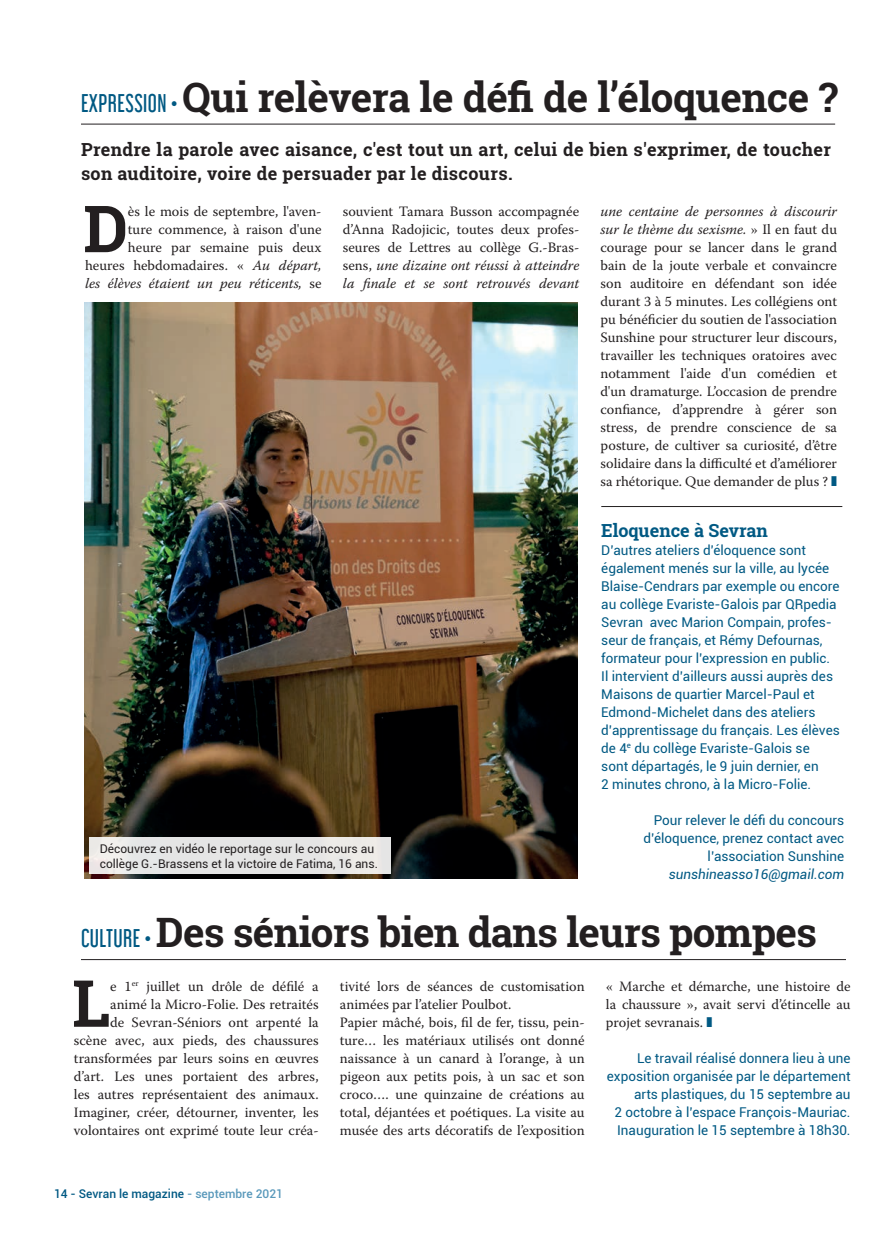
<style>
.page{position:relative;width:893px;height:1234px;background:#fff}
.page>*{position:absolute;margin:0;border:0;box-sizing:border-box;transform-origin:0 0}
.t1{font:700 64.95px "Roboto Slab";color:#231f20}
.t2{font:700 40.5px "Roboto Slab";letter-spacing:-.02em;color:#231f20}
.t3{font:700 18px/24px "Roboto Slab";letter-spacing:.02em;color:#231f20}
.t4{font:700 18px "Roboto Slab";color:#005983}
.t5{font:14.25px/18px "Warnock Pro";color:#231f20;text-align:justify}
.t6{font:13.5px/18px "Roboto";color:#005983}
.t7{font:italic 13.5px "Roboto";color:#005983}
.t8{font:12px/15px "Roboto";color:#231f20}
.t9{font:500 12px "Roboto";color:#005983}
.s1{font-family:"Libel Suit Rg";font-weight:400;font-size:22.5px;color:#005983}
.s2{font-family:"Libel Suit Rg";font-weight:400;font-size:21px;color:#005983}
.s3{font-style:italic}
.s4{color:#5a99bb}
</style>
<div class="page">
<hr style="left:81px;top:124px;width:754px;height:1px;background:#231f20">
<hr style="left:81px;top:958px;width:765px;height:1px;background:#231f20">
<img style="left:85px;top:303px;width:492px;height:575px">
<div style="left:89px;top:836px;width:302px;height:37px;background:#e5e5e5"></div>
<hr style="left:601px;top:506px;width:241px;height:1px;background:#231f20">
<p class="t2" style="left:81px;top:70px;width:758px"><span class="s1">EXPRESSION</span> <span class="s2">•</span> Qui relèvera le défi de l’éloquence ?</p>
<p class="t3" style="left:81px;top:137px;width:752px">Prendre la parole avec aisance, c'est tout un art, celui de bien s'exprimer, de toucher son auditoire, voire de persuader par le discours.</p>
<p class="t1" style="left:83px;top:184px;width:46px">D</p>
<p class="t5" style="left:85px;top:202px;width:238px;text-align:right">ès le mois de septembre, l'aven-<br>ture commence, à raison d'une<br>heure par semaine puis deux heures hebdomadaires. « <span class="s3">Au départ, les élèves étaient un peu réticents,</span> se</p>
<p class="t5" style="left:343px;top:202px;width:238px">souvient Tamara Busson accompagnée d’Anna Radojicic, toutes deux profes&shy;seures de Lettres au collège G.-Bras&shy;sens, <span class="s3">une dizaine ont réussi à atteindre la finale et se sont retrouvés devant</span></p>
<p class="t5" style="left:601px;top:202px;width:238px"><span class="s3">une centaine de personnes à discourir sur le thème du sexisme.</span> » Il en faut du courage pour se lancer dans le grand bain de la joute verbale et convaincre son auditoire en défendant son idée durant 3 à 5 minutes. Les collégiens ont pu bénéficier du soutien de l'association Sunshine pour structurer leur discours, travailler les techniques oratoires avec notamment l'aide d'un comédien et d'un dramaturge. L’occasion de prendre confiance, d’apprendre à gérer son stress, de prendre conscience de sa posture, de cultiver sa curiosité, d’être solidaire dans la difficulté et d’améliorer sa rhétorique. Que demander de plus ?</p>
<p class="t4" style="left:601px;top:517px;width:168px">Eloquence à Sevran</p>
<p class="t6" style="left:601px;top:540px;width:240px">D’autres ateliers d'éloquence sont également menés sur la ville, au lycée Blaise-Cendrars par exemple ou encore au collège Evariste-Galois par QRpedia Sevran avec Marion Compain, profes&shy;seur de français, et Rémy Defournas, formateur pour l’expression en public.<br>Il intervient d’ailleurs aussi auprès des Maisons de quartier Marcel-Paul et Edmond-Michelet dans des ateliers d’apprentissage du français. Les élèves de 4<sup>e</sup> du collège Evariste-Galois se sont départagés, le 9 juin dernier, en<br>2 minutes chrono, à la Micro-Folie.</p>
<p class="t6" style="left:643px;top:810px;width:202px;text-align:right">Pour relever le défi du concours d’éloquence, prenez contact avec l’association Sunshine</p>
<p class="t7" style="left:669px;top:864px;width:177px">sunshineasso16@gmail.com</p>
<p class="t8" style="left:100px;top:840px;width:280px">Découvrez en vidéo le reportage sur le concours au collège G.-Brassens et la victoire de Fatima, 16 ans.</p>
<p class="t2" style="left:81px;top:904px;width:737px"><span class="s1">CULTURE</span> <span class="s2">•</span> Des séniors bien dans leurs pompes</p>
<p class="t1" style="left:72px;top:958px;width:40px">L</p>
<p class="t5" style="left:74px;top:976px;width:246px;text-align:right">e 1<sup>er</sup> juillet un drôle de défilé a animé la Micro-Folie. Des retraités<br>de Sevran-Séniors ont arpenté la scène avec, aux pieds, des chaussures transformées par leurs soins en œuvres d’art. Les unes portaient des arbres, les autres représentaient des animaux.<br>Imaginer, créer, détourner, inventer, les volontaires ont exprimé toute leur créa-</p>
<p class="t5" style="left:340px;top:976px;width:246px">tivité lors de séances de customisation animées par l’atelier Poulbot.</p>
<p class="t5" style="left:340px;top:1012px;width:246px">Papier mâché, bois, fil de fer, tissu, pein&shy;ture… les matériaux utilisés ont donné naissance à un canard à l’orange, à un pigeon aux petits pois, à un sac et son croco…. une quinzaine de créations au total, déjantées et poétiques. La visite au musée des arts décoratifs de l’exposition</p>
<p class="t9" style="left:54px;top:1184px;width:230px">14 - Sevran le magazine <span class="s4">- septembre 2021</span></p>
<p class="t5" style="left:606px;top:976px;width:246px">« Marche et démarche, une histoire de la chaussure », avait servi d’étincelle au projet sevranais.</p>
<p class="t6" style="left:607px;top:1048px;width:245px;text-align:right">Le travail réalisé donnera lieu à une exposition organisée par le département arts plastiques, du 15 septembre au</p>
<p class="t6" style="left:615px;top:1102px;width:237px">2 octobre à l’espace François-Mauriac.<br>Inauguration le 15 septembre à 18h30.</p>
</div>
